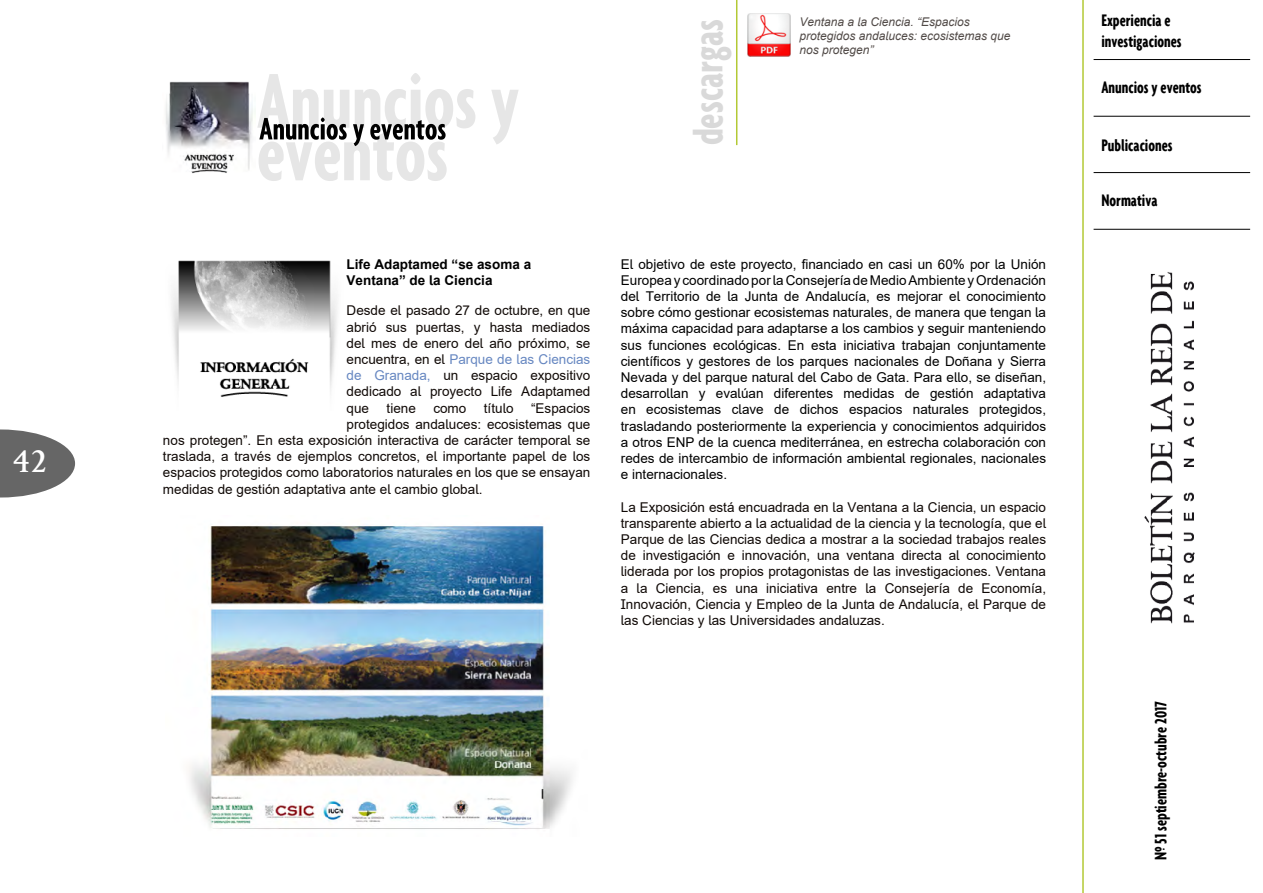
<style>
.page{position:relative;width:1263px;height:893px;background:#fff}
.page>*{position:absolute;margin:0;border:0;box-sizing:border-box;transform-origin:0 0}
.t1{font:700 extra-condensed 45px "Agenda";color:#d9d9d9}
.t2{font:30px "Palermo";color:#fff}
.t3{font:700 extra-condensed 18px/21.6px "Agenda";color:#000}
.t4{font:13.5px/16.2px "Arial";color:#100906;text-align:justify}
.t5{font:13.5px/16.2px "Arial";color:#000;text-align:justify}
.t6{font:700 13.5px/16.2px "Arial";color:#000}
.t7{font:italic 12px/14.4px "Arial";color:#524b48}
.s1{color:#6687c1}
</style>
<div class="page">
<svg style="left:0;top:429px;width:75px;height:68px"></svg>
<img style="left:1126px;top:115px;width:83px;height:509px">
<hr style="left:1082px;top:0;width:2px;height:893px;background:#b3c935">
<hr style="left:1093px;top:59px;width:157px;height:1px;background:#000">
<hr style="left:1093px;top:172px;width:157px;height:1px;background:#000">
<hr style="left:1093px;top:116px;width:157px;height:1px;background:#000">
<hr style="left:1093px;top:229px;width:157px;height:1px;background:#000">
<img style="left:171px;top:260px;width:166px;height:137px">
<img style="left:189px;top:526px;width:383px;height:303px">
<svg style="left:257px;top:73px;width:262px;height:108px"></svg>
<img style="left:165px;top:81px;width:88px;height:92px">
<hr style="left:736px;top:0;width:1px;height:145px;background:#b3c935">
<img style="left:747px;top:13px;width:44px;height:44px">
<h2 class="t2" style="left:13px;top:444px;width:36px">42</h2>
<h1 class="t1" style="left:683px;top:145px;width:128px;rotate:-90deg">descargas</h1>
<p class="t7" style="left:799px;top:14px;width:213px">Ventana a la Ciencia. “Espacios protegidos andaluces: ecosistemas que nos protegen”</p>
<p class="t6" style="left:347px;top:256px;width:186px">Life Adaptamed “se asoma a<br>Ventana” de la Ciencia</p>
<p class="t4" style="left:347px;top:302px;width:245px">Desde el pasado 27 de octubre, en que abrió sus puertas, y hasta mediados del mes de enero del año próximo, se encuentra, en el <span class="s1">Parque de las Ciencias de Granada,</span> un espacio expositivo dedicado al proyecto Life Adaptamed que</p>
<p class="t4" style="left:387px;top:400px;width:31px">tiene</p>
<p class="t4" style="left:433px;top:400px;width:35px">como</p>
<p class="t4" style="left:484px;top:400px;width:31px">título</p>
<p class="t4" style="left:531px;top:400px;width:61px">“Espacios</p>
<p class="t4" style="left:347px;top:416px;width:245px">protegidos andaluces: ecosistemas que</p>
<p class="t4" style="left:163px;top:432px;width:429px">nos protegen”. En esta exposición interactiva de carácter temporal se</p>
<p class="t4" style="left:163px;top:448px;width:429px">traslada, a través de ejemplos concretos, el importante papel de los</p>
<p class="t4" style="left:163px;top:464px;width:429px">espacios protegidos como laboratorios naturales en los que se ensayan</p>
<p class="t4" style="left:163px;top:481px;width:321px">medidas de gestión adaptativa ante el cambio global.</p>
<p class="t5" style="left:621px;top:256px;width:427px">El objetivo de este proyecto, financiado en casi un 60% por la Unión Europea y coordinado por la Consejería de Medio Ambiente y Ordenación del Territorio de la Junta de Andalucía, es mejorar el conocimiento sobre cómo gestionar ecosistemas naturales, de manera que tengan la máxima capacidad para adaptarse a los cambios y seguir manteniendo sus funciones ecológicas. En esta iniciativa trabajan conjuntamente científicos y gestores de los parques nacionales de Doñana y Sierra Nevada y del parque natural del Cabo de Gata. Para ello, se diseñan, desarrollan y evalúan diferentes medidas de gestión adaptativa en ecosistemas clave de dichos espacios naturales protegidos, trasladando posteriormente la experiencia y conocimientos adquiridos a otros ENP de la cuenca mediterránea, en estrecha colaboración con redes de intercambio de información ambiental regionales, nacionales e internacionales.</p>
<p class="t4" style="left:621px;top:499px;width:427px">La Exposición está encuadrada en la Ventana a la Ciencia, un espacio transparente abierto a la actualidad de la ciencia y la tecnología, que el Parque de las Ciencias dedica a mostrar a la sociedad trabajos reales de investigación e innovación, una ventana directa al conocimiento liderada por los propios protagonistas de las investigaciones. Ventana a la Ciencia, es una iniciativa entre la Consejería de Economía, Innovación, Ciencia y Empleo de la Junta de Andalucía, el Parque de las Ciencias y las Universidades andaluzas.</p>
<h3 class="t3" style="left:1101px;top:9px;width:82px">Experiencia e investigaciones</h3>
<h3 class="t3" style="left:1101px;top:76px;width:102px">Anuncios y eventos</h3>
<h3 class="t3" style="left:1101px;top:134px;width:73px">Publicaciones</h3>
<h3 class="t3" style="left:1101px;top:189px;width:58px">Normativa</h3>
<h3 class="t3" style="left:1149px;top:860px;width:161px;rotate:-90deg">Nº 51 septiembre-octubre 2017</h3>
</div>
